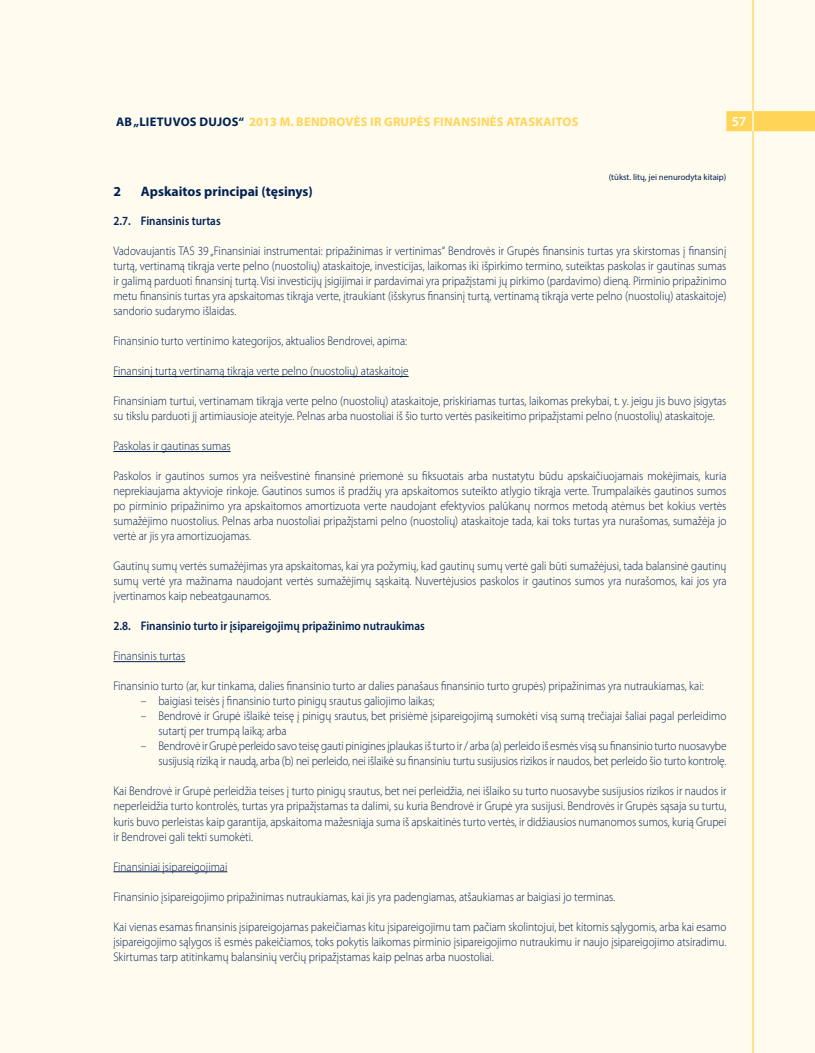
<style>
.page{position:relative;width:815px;height:1053px;background:#fff}
.page>*{position:absolute;margin:0;border:0;box-sizing:border-box;transform-origin:0 0}
.t1{font:700 13.75px "Myriad Pro";color:#025}
.t2{font:600 13.75px "Myriad Pro";color:#fff}
.t3{font:300 12.5px/15px "Myriad Pro";color:#025;text-align:justify;scale:.9 1}
.t4{font:600 12.5px "Myriad Pro";color:#025;scale:.9 1}
.t5{font:700 12.5px "Myriad Pro";letter-spacing:.02em;color:#ffd558}
.t6{font:8.75px "Myriad Pro";color:#025}
.s1{color:#025}
</style>
<div class="page">
<div style="left:0;top:0;width:815px;height:1052px;background:#fffbee"></div>
<hr style="left:752px;top:0;width:2px;height:1052px;background:#ffd558">
<div style="left:726px;top:111px;width:89px;height:20px;background:#ffd558"></div>
<hr style="left:752px;top:111px;width:2px;height:20px;background:#fff">
<hr style="left:113px;top:376px;width:296px;height:1px;background:#025">
<hr style="left:113px;top:451px;width:118px;height:1px;background:#025">
<hr style="left:113px;top:661px;width:72px;height:1px;background:#025">
<hr style="left:113px;top:871px;width:114px;height:1px;background:#025">
<p class="t5" style="left:116px;top:114px;width:464px"><span class="s1">AB „LIETUVOS DUJOS“</span> 2013 M. BENDROVĖS IR GRUPĖS FINANSINĖS ATASKAITOS</p>
<p class="t2" style="left:732px;top:112px;width:16px">57</p>
<p class="t6" style="left:609px;top:172px;width:119px">(tūkst. litų, jei nenurodyta kitaip)</p>
<p class="t1" style="left:113px;top:183px;width:9px">2</p>
<p class="t1" style="left:141px;top:183px;width:173px">Apskaitos principai (tęsinys)</p>
<p class="t4" style="left:113px;top:213px;width:121px">2.7. Finansinis turtas</p>
<p class="t3" style="left:113px;top:243px;width:683px">Vadovaujantis TAS 39 „Finansiniai instrumentai: pripažinimas ir vertinimas“ Bendrovės ir Grupės finansinis turtas yra skirstomas į finansinį turtą, vertinamą tikrąja verte pelno (nuostolių) ataskaitoje, investicijas, laikomas iki išpirkimo termino, suteiktas paskolas ir gautinas sumas ir galimą parduoti finansinį turtą. Visi investicijų įsigijimai ir pardavimai yra pripažįstami jų pirkimo (pardavimo) dieną. Pirminio pripažinimo metu finansinis turtas yra apskaitomas tikrąja verte, įtraukiant (išskyrus finansinį turtą, vertinamą tikrąja verte pelno (nuostolių) ataskaitoje) sandorio sudarymo išlaidas.</p>
<p class="t3" style="left:113px;top:333px;width:328px">Finansinio turto vertinimo kategorijos, aktualios Bendrovei, apima:</p>
<p class="t3" style="left:113px;top:363px;width:330px">Finansinį turtą vertinamą tikrąja verte pelno (nuostolių) ataskaitoje</p>
<p class="t3" style="left:113px;top:393px;width:683px">Finansiniam turtui, vertinamam tikrąja verte pelno (nuostolių) ataskaitoje, priskiriamas turtas, laikomas prekybai, t. y. jeigu jis buvo įsigytas su tikslu parduoti jį artimiausioje ateityje. Pelnas arba nuostoliai iš šio turto vertės pasikeitimo pripažįstami pelno (nuostolių) ataskaitoje.</p>
<p class="t3" style="left:113px;top:438px;width:132px">Paskolas ir gautinas sumas</p>
<p class="t3" style="left:113px;top:468px;width:683px">Paskolos ir gautinos sumos yra neišvestinė finansinė priemonė su fiksuotais arba nustatytu būdu apskaičiuojamais mokėjimais, kuria neprekiaujama aktyvioje rinkoje. Gautinos sumos iš pradžių yra apskaitomos suteikto atlygio tikrąja verte. Trumpalaikės gautinos sumos po pirminio pripažinimo yra apskaitomos amortizuota verte naudojant efektyvios palūkanų normos metodą atėmus bet kokius vertės sumažėjimo nuostolius. Pelnas arba nuostoliai pripažįstami pelno (nuostolių) ataskaitoje tada, kai toks turtas yra nurašomas, sumažėja jo vertė ar jis yra amortizuojamas.</p>
<p class="t3" style="left:113px;top:558px;width:683px">Gautinų sumų vertės sumažėjimas yra apskaitomas, kai yra požymių, kad gautinų sumų vertė gali būti sumažėjusi, tada balansinė gautinų sumų vertė yra mažinama naudojant vertės sumažėjimų sąskaitą. Nuvertėjusios paskolos ir gautinos sumos yra nurašomos, kai jos yra įvertinamos kaip nebeatgaunamos.</p>
<p class="t4" style="left:113px;top:618px;width:348px">2.8. Finansinio turto ir įsipareigojimų pripažinimo nutraukimas</p>
<p class="t3" style="left:113px;top:648px;width:81px">Finansinis turtas</p>
<p class="t3" style="left:113px;top:678px;width:657px">Finansinio turto (ar, kur tinkama, dalies finansinio turto ar dalies panašaus finansinio turto grupės) pripažinimas yra nutraukiamas, kai:</p>
<p class="t3" style="left:141px;top:693px;width:328px">– baigiasi teisės į finansinio turto pinigų srautus galiojimo laikas;</p>
<p class="t3" style="left:158px;top:708px;width:633px;text-indent:-18px">– Bendrovė ir Grupė išlaikė teisę į pinigų srautus, bet prisiėmė įsipareigojimą sumokėti visą sumą trečiajai šaliai pagal perleidimo sutartį per trumpą laiką; arba</p>
<p class="t3" style="left:141px;top:738px;width:652px;text-align:right">– Bendrovė ir Grupė perleido savo teisę gauti pinigines įplaukas iš turto ir / arba (a) perleido iš esmės visą su finansinio turto nuosavybe susijusią riziką ir naudą, arba (b) nei perleido, nei išlaikė su finansiniu turtu susijusios rizikos ir naudos, bet perleido šio turto kontrolę.</p>
<p class="t3" style="left:113px;top:783px;width:683px">Kai Bendrovė ir Grupė perleidžia teises į turto pinigų srautus, bet nei perleidžia, nei išlaiko su turto nuosavybe susijusios rizikos ir naudos ir neperleidžia turto kontrolės, turtas yra pripažįstamas ta dalimi, su kuria Bendrovė ir Grupė yra susijusi. Bendrovės ir Grupės sąsaja su turtu, kuris buvo perleistas kaip garantija, apskaitoma mažesniąja suma iš apskaitinės turto vertės, ir didžiausios numanomos sumos, kurią Grupei ir Bendrovei gali tekti sumokėti.</p>
<p class="t3" style="left:113px;top:858px;width:128px">Finansiniai įsipareigojimai</p>
<p class="t3" style="left:113px;top:888px;width:559px">Finansinio įsipareigojimo pripažinimas nutraukiamas, kai jis yra padengiamas, atšaukiamas ar baigiasi jo terminas.</p>
<p class="t3" style="left:113px;top:918px;width:683px">Kai vienas esamas finansinis įsipareigojamas pakeičiamas kitu įsipareigojimu tam pačiam skolintojui, bet kitomis sąlygomis, arba kai esamo įsipareigojimo sąlygos iš esmės pakeičiamos, toks pokytis laikomas pirminio įsipareigojimo nutraukimu ir naujo įsipareigojimo atsiradimu.<br>Skirtumas tarp atitinkamų balansinių verčių pripažįstamas kaip pelnas arba nuostoliai.</p>
</div>
